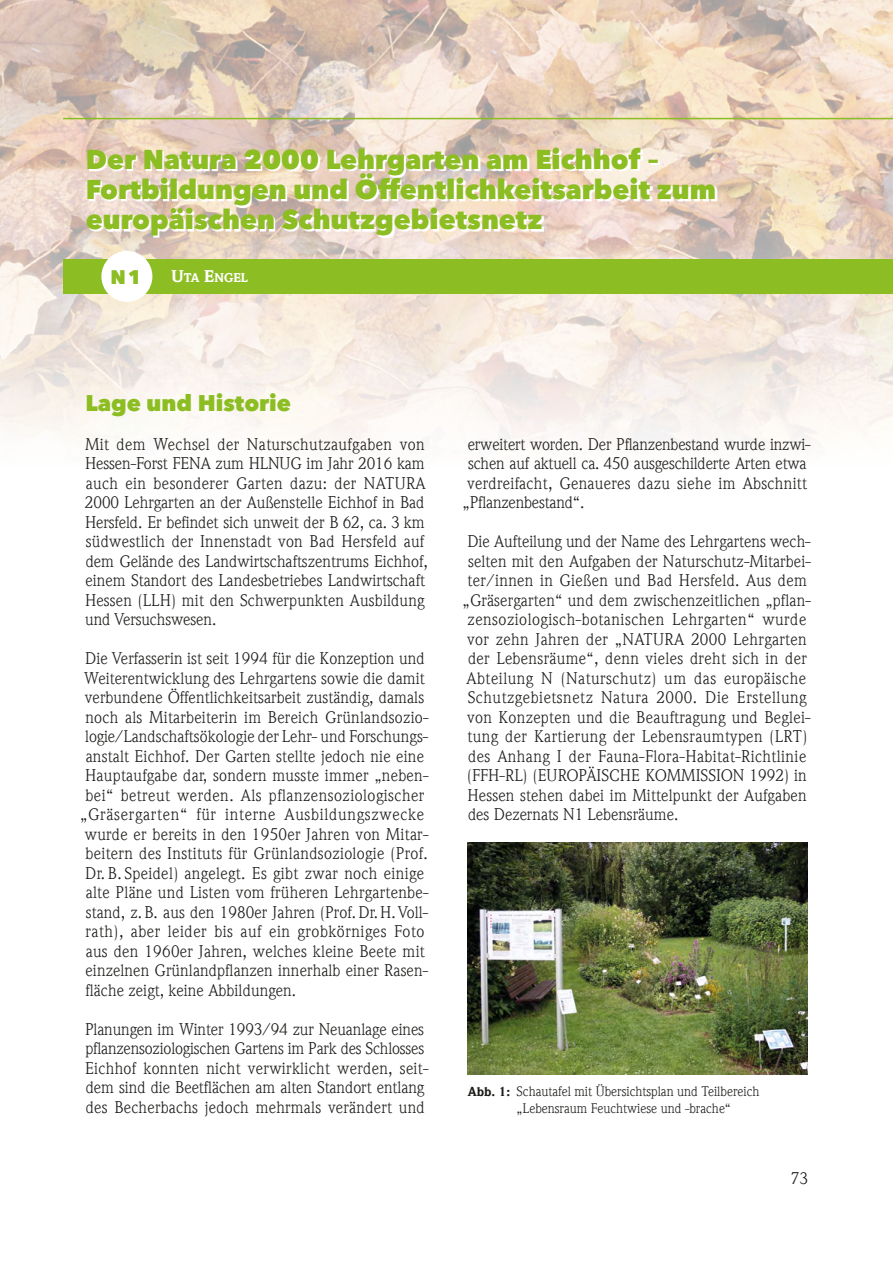
<style>
.page{position:relative;width:893px;height:1263px;background:#fff}
.page>*{position:absolute;margin:0;border:0;box-sizing:border-box;transform-origin:0 0}
.t1{font:800 27px/30px "Avenir Next LT Pro";color:#8cbd22}
.t2{font:800 22.5px "Avenir Next LT Pro";color:#8cbd22}
.t3{font:800 19.5px "Avenir Next LT Pro";color:#8cbd22}
.t4{font:16.5px/19.5px "ITC Weidemann Com";letter-spacing:.01em;color:#1d1d1b}
.t5{font:16.5px "ITC Weidemann Com";letter-spacing:.03em;color:#1d1d1b}
.t6{font:16.5px "ITC Weidemann Com";letter-spacing:-.01em;color:#1d1d1b}
.t7{font:16.5px "ITC Weidemann Com";letter-spacing:.045em;color:#1d1d1b}
.t8{font:13.5px/16.2px "ITC Weidemann Com";color:#1d1d1b}
.t9{font:900 12.3px "ITC Weidemann Com";color:#fff}
.s1{font-size:16.5px}
.s2{font-weight:900;font-size:12.75px}
</style>
<div class="page">
<img style="left:0;top:0;width:893px;height:442px">
<hr style="left:63px;top:118px;width:830px;height:1px;background:#8cbd22">
<div style="left:64px;top:259px;width:829px;height:34px;background:#8cbd22"></div>
<svg style="left:89px;top:150px;width:628px;height:88px"></svg>
<div style="left:101px;top:251px;width:51px;height:51px;background:#fff;border-radius:50%"></div>
<img style="left:468px;top:843px;width:340px;height:231px">
<h1 class="t1" style="left:86px;top:145px;width:632px">Der Natura 2000 Lehrgarten am Eichhof –<br>Fortbildungen und Öffentlichkeitsarbeit zum europäischen Schutzgebietsnetz</h1>
<p class="t3" style="left:111px;top:265px;width:33px">N1</p>
<p class="t9" style="left:172px;top:271px;width:78px"><span class="s1">U</span>TA <span class="s1">E</span>NGEL</p>
<h2 class="t2" style="left:85px;top:389px;width:207px">Lage und Historie</h2>
<p class="t4" style="left:85px;top:434px;width:344px">Mit dem Wechsel der Naturschutzaufgaben von Hessen-Forst FENA zum HLNUG im Jahr 2016 kam auch ein besonderer Garten dazu: der NATURA 2000 Lehrgarten an der Außenstelle Eichhof in Bad Hersfeld. Er befindet sich unweit der B 62, ca. 3 km südwestlich der Innenstadt von Bad Hersfeld auf dem Gelände des Landwirtschaftszentrums Eichhof, einem Standort des Landesbetriebes Landwirtschaft Hessen (LLH) mit den Schwerpunkten Ausbildung und Versuchswesen.</p>
<p class="t4" style="left:85px;top:649px;width:341px">Die Verfasserin ist seit 1994 für die Konzeption und</p>
<p class="t4" style="left:84px;top:668px;width:342px">Weiterentwicklung des Lehrgartens sowie die damit</p>
<p class="t4" style="left:85px;top:688px;width:341px">verbundene Öffentlichkeitsarbeit zuständig, damals</p>
<p class="t4" style="left:85px;top:707px;width:345px">noch als Mitarbeiterin im Bereich Grünlandsozio-</p>
<p class="t4" style="left:85px;top:727px;width:345px">logie/Landschaftsökologie der Lehr- und Forschungs-</p>
<p class="t4" style="left:86px;top:746px;width:340px">anstalt Eichhof. Der Garten stellte jedoch nie eine</p>
<p class="t4" style="left:85px;top:766px;width:345px">Hauptaufgabe dar, sondern musste immer „neben-</p>
<p class="t5" style="left:85px;top:785px;width:340px">bei“ betreut werden. Als pflanzensoziologischer</p>
<p class="t7" style="left:80px;top:805px;width:345px">„Gräsergarten“ für interne Ausbildungszwecke</p>
<p class="t4" style="left:85px;top:824px;width:345px">wurde er bereits in den 1950er Jahren von Mitar-</p>
<p class="t4" style="left:85px;top:844px;width:344px">beitern des Instituts für Grünlandsoziologie (Prof.</p>
<p class="t4" style="left:85px;top:863px;width:341px">Dr. B. Speidel) angelegt. Es gibt zwar noch einige</p>
<p class="t4" style="left:86px;top:883px;width:344px">alte Pläne und Listen vom früheren Lehrgartenbe-</p>
<p class="t4" style="left:86px;top:902px;width:344px">stand, z.B. aus den 1980er Jahren (Prof.Dr.H.Voll-</p>
<p class="t5" style="left:85px;top:922px;width:340px">rath), aber leider bis auf ein grobkörniges Foto</p>
<p class="t4" style="left:86px;top:942px;width:341px">aus den 1960er Jahren, welches kleine Beete mit</p>
<p class="t4" style="left:86px;top:961px;width:344px">einzelnen Grünlandpflanzen innerhalb einer Rasen-</p>
<p class="t4" style="left:85px;top:981px;width:212px">fläche zeigt, keine Abbildungen.</p>
<p class="t4" style="left:85px;top:1020px;width:345px">Planungen im Winter 1993/94 zur Neuanlage eines pflanzensoziologischen Gartens im Park des Schlosses Eichhof konnten nicht verwirklicht werden, seit&shy;dem sind die Beetflächen am alten Standort entlang des Becherbachs jedoch mehrmals verändert und</p>
<p class="t6" style="left:468px;top:434px;width:344px">erweitert worden. Der Pflanzenbestand wurde inzwi-</p>
<p class="t6" style="left:468px;top:454px;width:340px">schen auf aktuell ca. 450 ausgeschilderte Arten etwa</p>
<p class="t4" style="left:467px;top:474px;width:341px">verdreifacht, Genaueres dazu siehe im Abschnitt</p>
<p class="t6" style="left:462px;top:493px;width:123px">„Pflanzenbestand“.</p>
<p class="t4" style="left:467px;top:532px;width:345px">Die Aufteilung und der Name des Lehrgartens wech-</p>
<p class="t4" style="left:468px;top:552px;width:344px">selten mit den Aufgaben der Naturschutz-Mitarbei-</p>
<p class="t4" style="left:468px;top:571px;width:341px">ter/innen in Gießen und Bad Hersfeld. Aus dem</p>
<p class="t4" style="left:462px;top:591px;width:350px">„Gräsergarten“ und dem zwischenzeitlichen „pflan-</p>
<p class="t5" style="left:468px;top:610px;width:340px">zensoziologisch-botanischen Lehrgarten“ wurde</p>
<p class="t4" style="left:467px;top:630px;width:341px">vor zehn Jahren der „NATURA 2000 Lehrgarten</p>
<p class="t4" style="left:468px;top:649px;width:340px">der Lebensräume“, denn vieles dreht sich in der</p>
<p class="t5" style="left:467px;top:668px;width:341px">Abteilung N (Naturschutz) um das europäische</p>
<p class="t5" style="left:468px;top:688px;width:340px">Schutzgebietsnetz Natura 2000. Die Erstellung</p>
<p class="t4" style="left:467px;top:708px;width:345px">von Konzepten und die Beauftragung und Beglei-</p>
<p class="t4" style="left:468px;top:727px;width:341px">tung der Kartierung der Lebensraumtypen (LRT)</p>
<p class="t4" style="left:468px;top:747px;width:340px">des Anhang I der Fauna-Flora-Habitat-Richtlinie</p>
<p class="t4" style="left:467px;top:766px;width:341px">(FFH-RL) (EUROPÄISCHE KOMMISSION 1992) in</p>
<p class="t4" style="left:467px;top:786px;width:341px">Hessen stehen dabei im Mittelpunkt der Aufgaben</p>
<p class="t4" style="left:468px;top:805px;width:212px">des Dezernats N1 Lebensräume.</p>
<p class="t8" style="left:517px;top:1084px;width:244px;text-indent:-49px"><span class="s2">Abb. 1:</span> Schautafel mit Übersichtsplan und Teilbereich „Lebensraum Feuchtwiese und -brache“</p>
<p class="t4" style="left:791px;top:1169px;width:19px">73</p>
</div>
